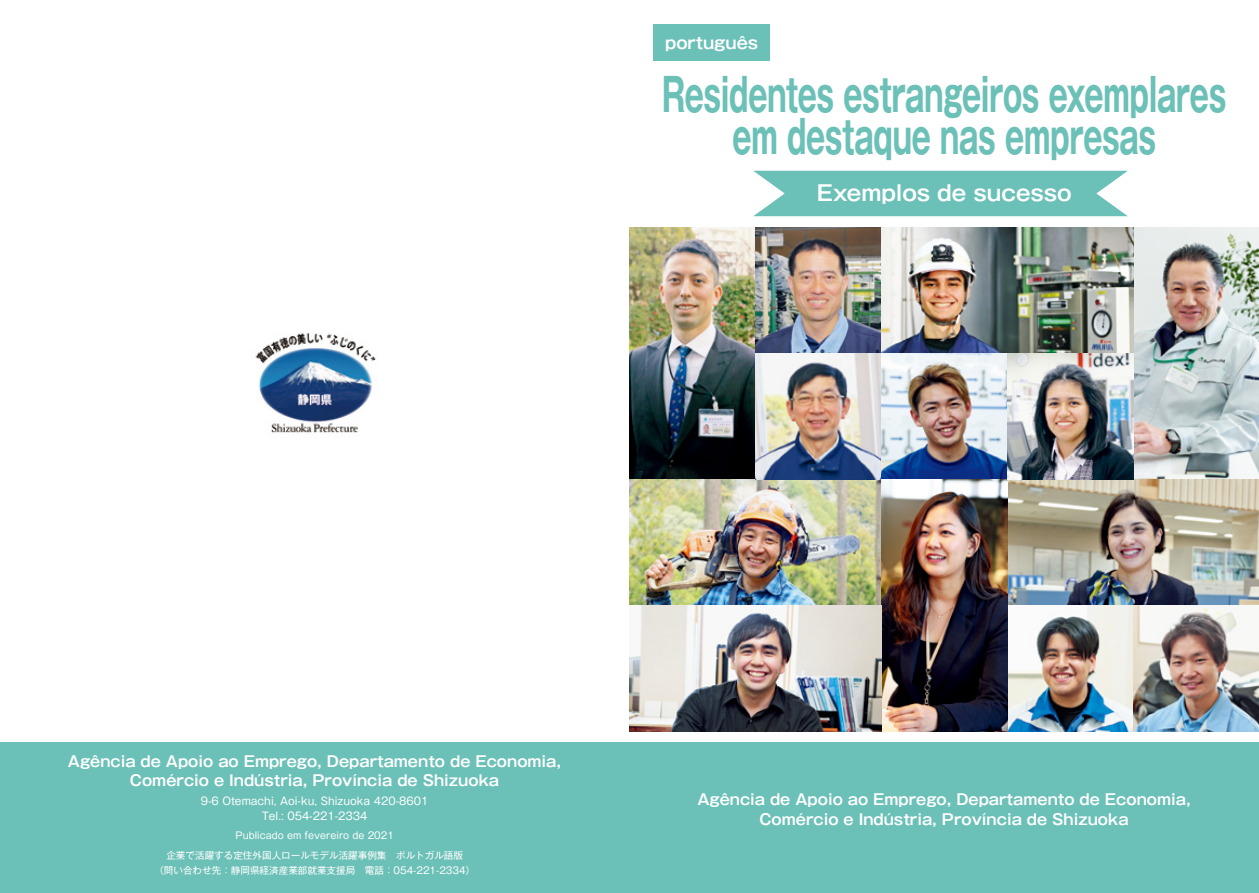
<style>
.page{position:relative;width:1259px;height:893px;background:#fff}
.page>*{position:absolute;margin:0;border:0;box-sizing:border-box;transform-origin:0 0}
.t1{font:700 45.75px/42.5px "Gothic MB101 Pro";letter-spacing:-.01em;color:#6bc0b7;text-align:center;scale:.61 1}
.t2{font:700 21.3px "Gothic MB101 Pro De";letter-spacing:-.005em;color:#fff}
.t3{font:700 16.35px "Gothic MB101 Pro De";color:#fff}
.t4{font:700 14.85px/19.2px "Gothic MB101 Pro De";color:#fff;text-align:center}
.t5{font:10.65px/14.9px "Gothic MB101 Pro";color:#fff;text-align:center}
.t6{font:9.6px/20.4px "Gothic MB101 Pro";color:#fff;text-align:center}
</style>
<div class="page">
<div style="left:0;top:742px;width:1259px;height:151px;background:#6bc0b7"></div>
<img style="left:629px;top:228px;width:126px;height:252px">
<img style="left:629px;top:480px;width:252px;height:125px">
<img style="left:1133px;top:228px;width:126px;height:252px">
<img style="left:1007px;top:480px;width:252px;height:125px">
<img style="left:755px;top:228px;width:126px;height:126px">
<img style="left:881px;top:228px;width:252px;height:126px">
<img style="left:755px;top:354px;width:126px;height:126px">
<img style="left:881px;top:354px;width:126px;height:126px">
<img style="left:1007px;top:605px;width:126px;height:126px">
<img style="left:881px;top:480px;width:126px;height:251px">
<img style="left:1007px;top:354px;width:126px;height:126px">
<img style="left:1133px;top:605px;width:126px;height:126px">
<img style="left:629px;top:605px;width:252px;height:126px">
<img style="left:255px;top:332px;width:121px;height:101px">
<div style="left:653px;top:25px;width:116px;height:36px;background:#6bc0b7"></div>
<svg style="left:753px;top:171px;width:375px;height:45px;background:#77c5bd"></svg>
<p class="t3" style="left:665px;top:29px;width:94px">português</p>
<h1 class="t1" style="left:662px;top:67px;width:926px">Residentes estrangeiros exemplares em destaque nas empresas</h1>
<h2 class="t2" style="left:817px;top:175px;width:256px">Exemplos de sucesso</h2>
<p class="t4" style="left:68px;top:750px;width:495px">Agência de Apoio ao Emprego, Departamento de Economia,<br>Comércio e Indústria, Província de Shizuoka</p>
<p class="t5" style="left:201px;top:792px;width:229px">9-6 Otemachi, Aoi-ku, Shizuoka 420-8601<br>Tel.: 054-221-2334</p>
<p class="t6" style="left:166px;top:823px;width:298px">Publicado em fevereiro de 2021<br>企業で活躍する定住外国人ロールモデル活躍事例集　ポルトガル語版</p>
<p class="t6" style="left:154px;top:859px;width:322px">（問い合わせ先：静岡県経済産業部就業支援局　電話：054-221-2334）</p>
<p class="t4" style="left:697px;top:787px;width:495px;line-height:20.2px">Agência de Apoio ao Emprego, Departamento de Economia,<br>Comércio e Indústria, Província de Shizuoka</p>
</div>
